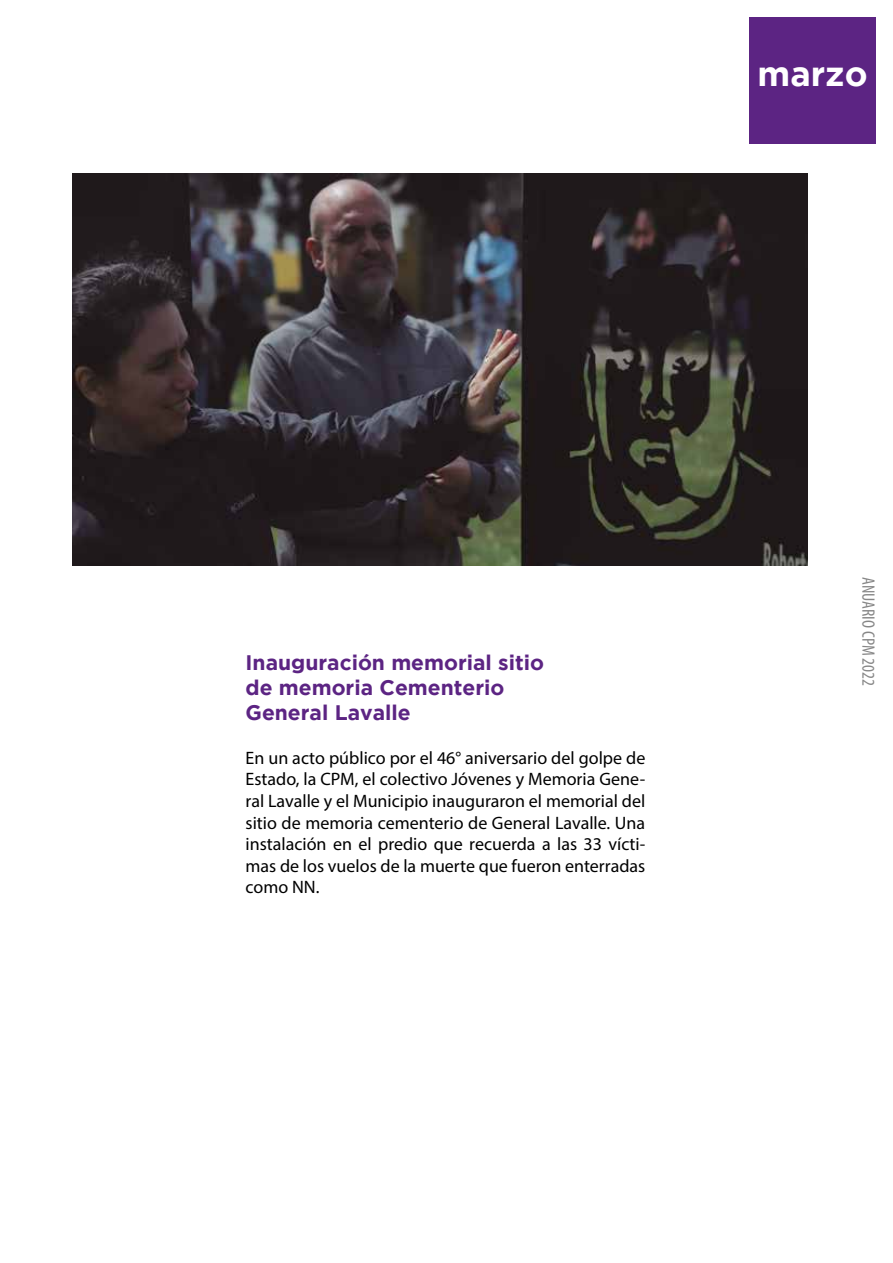
<style>
.page{position:relative;width:893px;height:1263px;background:#fff}
.page>*{position:absolute;margin:0;border:0;box-sizing:border-box;transform-origin:0 0}
.t1{font:700 34.5px "Gotham";color:#fff}
.t2{font:700 21px/25.2px "Gotham";color:#5c2483}
.t3{font:18px/21.6px "Myriad Pro";color:#000;text-align:justify}
.t4{font:condensed 18px "Myriad Pro";color:#878787}
</style>
<div class="page">
<img style="left:72px;top:174px;width:736px;height:391px">
<div style="left:749px;top:17px;width:126px;height:126px;background:#5c2483"></div>
<h1 class="t1" style="left:758px;top:54px;width:111px">marzo</h1>
<p class="t2" style="left:246px;top:649px;width:300px">Inauguración memorial sitio de memoria Cementerio<br>General Lavalle</p>
<p class="t3" style="left:246px;top:747px;width:401px">En un acto público por el 46° aniversario del golpe de Estado, la CPM, el colectivo Jóvenes y Memoria Gene&shy;ral Lavalle y el Municipio inauguraron el memorial del sitio de memoria cementerio de General Lavalle. Una instalación en el predio que recuerda a las 33 vícti&shy;mas de los vuelos de la muerte que fueron enterradas como NN.</p>
<p class="t4" style="left:879px;top:577px;width:111px;rotate:90deg">ANUARIO CPM 2022</p>
</div>
